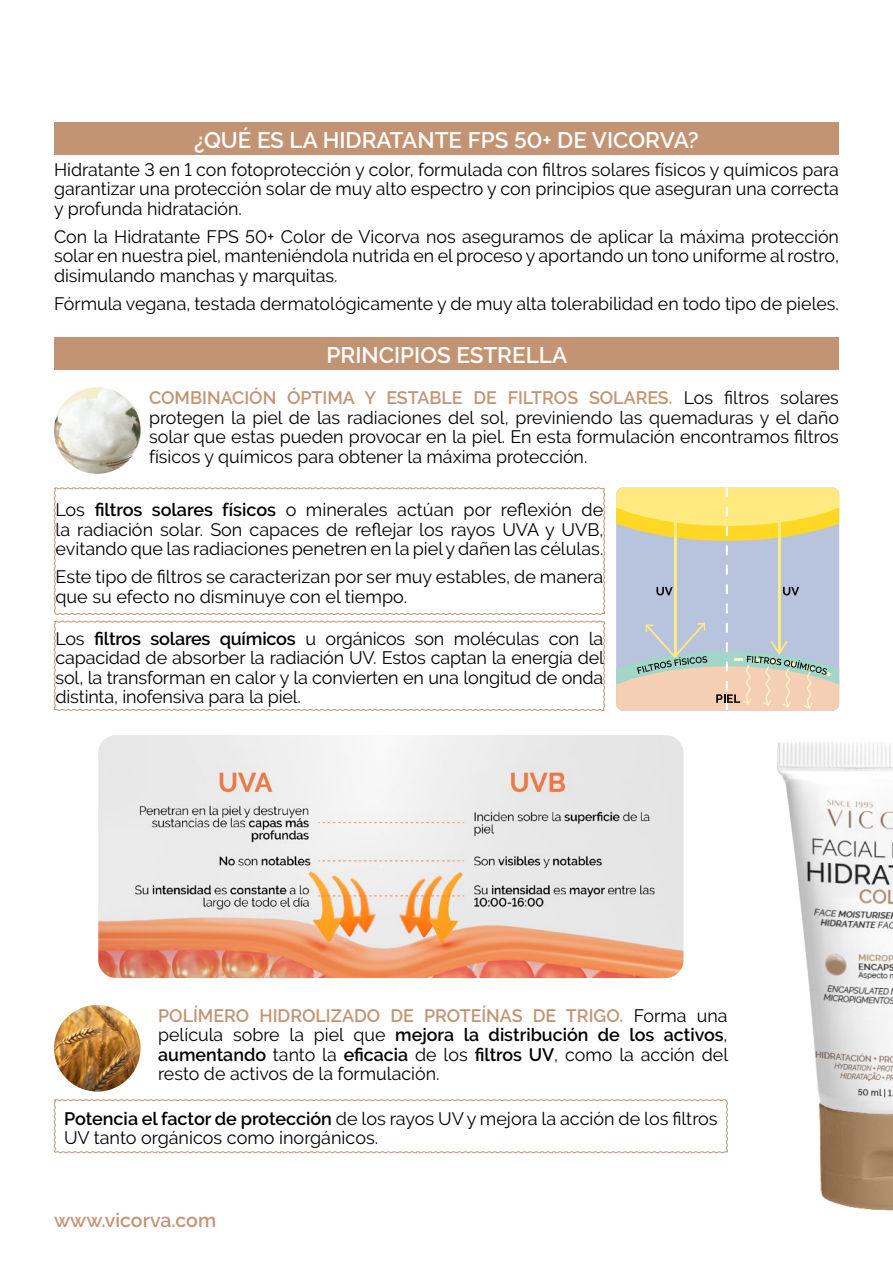
<style>
.page{position:relative;width:893px;height:1263px;background:#fff}
.page>*{position:absolute;margin:0;border:0;box-sizing:border-box;transform-origin:0 0}
.t1{font:600 22.5px "Raleway";color:#fff}
.t2{font:600 19.5px "Raleway";color:#c39473}
.t3{font:18px/19.5px "Raleway";color:#000;text-align:justify}
.s1{font-weight:600;color:#c39473}
.s2{font-weight:600}
</style>
<div class="page">
<div style="left:54px;top:122px;width:785px;height:33px;background:#c39473"></div>
<div style="left:54px;top:338px;width:785px;height:32px;background:#c39473"></div>
<img style="left:54px;top:1005px;width:87px;height:86px;border-radius:43px">
<svg style="left:53px;top:620px;width:552px;height:91px"></svg>
<svg style="left:53px;top:487px;width:552px;height:128px"></svg>
<img style="left:54px;top:387px;width:87px;height:87px;border-radius:43px">
<svg style="left:53px;top:1099px;width:675px;height:54px"></svg>
<img style="left:777px;top:687px;width:116px;height:524px">
<div style="left:616px;top:488px;width:223px;height:223px;background:#b8c3de;border-radius:7px"></div>
<hr style="left:674px;top:516px;width:2px;height:141px;background:#ffec81">
<hr style="left:778px;top:521px;width:2px;height:131px;background:#ffec81">
<svg style="left:783px;top:587px;width:16px;height:8px"></svg>
<svg style="left:656px;top:587px;width:17px;height:8px"></svg>
<svg style="left:726px;top:604px;width:2px;height:9px"></svg>
<svg style="left:726px;top:584px;width:2px;height:10px"></svg>
<svg style="left:726px;top:565px;width:2px;height:10px"></svg>
<svg style="left:616px;top:488px;width:223px;height:67px"></svg>
<svg style="left:616px;top:623px;width:223px;height:88px"></svg>
<img style="left:98px;top:735px;width:585px;height:243px">
<p class="t1" style="left:194px;top:127px;width:506px">¿QUÉ ES LA HIDRATANTE FPS 50+ DE VICORVA?</p>
<p class="t3" style="left:54px;top:160px;width:786px">Hidratante 3 en 1 con fotoprotección y color, formulada con filtros solares físicos y químicos para garantizar una protección solar de muy alto espectro y con principios que aseguran una correcta y profunda hidratación.</p>
<p class="t3" style="left:54px;top:227px;width:786px">Con la Hidratante FPS 50+ Color de Vicorva nos aseguramos de aplicar la máxima protección solar en nuestra piel, manteniéndola nutrida en el proceso y aportando un tono uniforme al rostro, disimulando manchas y marquitas.</p>
<p class="t3" style="left:54px;top:294px;width:786px">Fórmula vegana, testada dermatológicamente y de muy alta tolerabilidad en todo tipo de pieles.</p>
<p class="t1" style="left:326px;top:342px;width:242px">PRINCIPIOS ESTRELLA</p>
<p class="t3" style="left:149px;top:388px;width:691px"><span class="s1">COMBINACIÓN ÓPTIMA Y ESTABLE DE FILTROS SOLARES.</span> Los filtros solares protegen la piel de las radiaciones del sol, previniendo las quemaduras y el daño solar que estas pueden provocar en la piel. En esta formulación encontramos filtros físicos y químicos para obtener la máxima protección.</p>
<p class="t3" style="left:55px;top:500px;width:549px">Los <span class="s2">filtros solares físicos</span> o minerales actúan por reflexión de la radiación solar. Son capaces de reflejar los rayos UVA y UVB, evitando que las radiaciones penetren en la piel y dañen las células.</p>
<p class="t3" style="left:55px;top:567px;width:549px">Este tipo de filtros se caracterizan por ser muy estables, de manera que su efecto no disminuye con el tiempo.</p>
<p class="t3" style="left:55px;top:629px;width:550px">Los <span class="s2">filtros solares químicos</span> u orgánicos son moléculas con la capacidad de absorber la radiación UV. Estos captan la energía del sol, la transforman en calor y la convierten en una longitud de onda distinta, inofensiva para la piel.</p>
<p class="t3" style="left:158px;top:1006px;width:572px"><span class="s1">POLÍMERO HIDROLIZADO DE PROTEÍNAS DE TRIGO.</span> Forma una película sobre la piel que <span class="s2">mejora la distribución de los activos</span>, <span class="s2">aumentando</span> tanto la <span class="s2">eficacia</span> de los <span class="s2">filtros UV</span>, como la acción del resto de activos de la formulación.</p>
<p class="t3" style="left:64px;top:1109px;width:655px"><span class="s2">Potencia el factor de protección</span> de los rayos UV y mejora la acción de los filtros<br>UV tanto orgánicos como inorgánicos.</p>
<p class="t2" style="left:54px;top:1209px;width:164px">www.vicorva.com</p>
</div>
